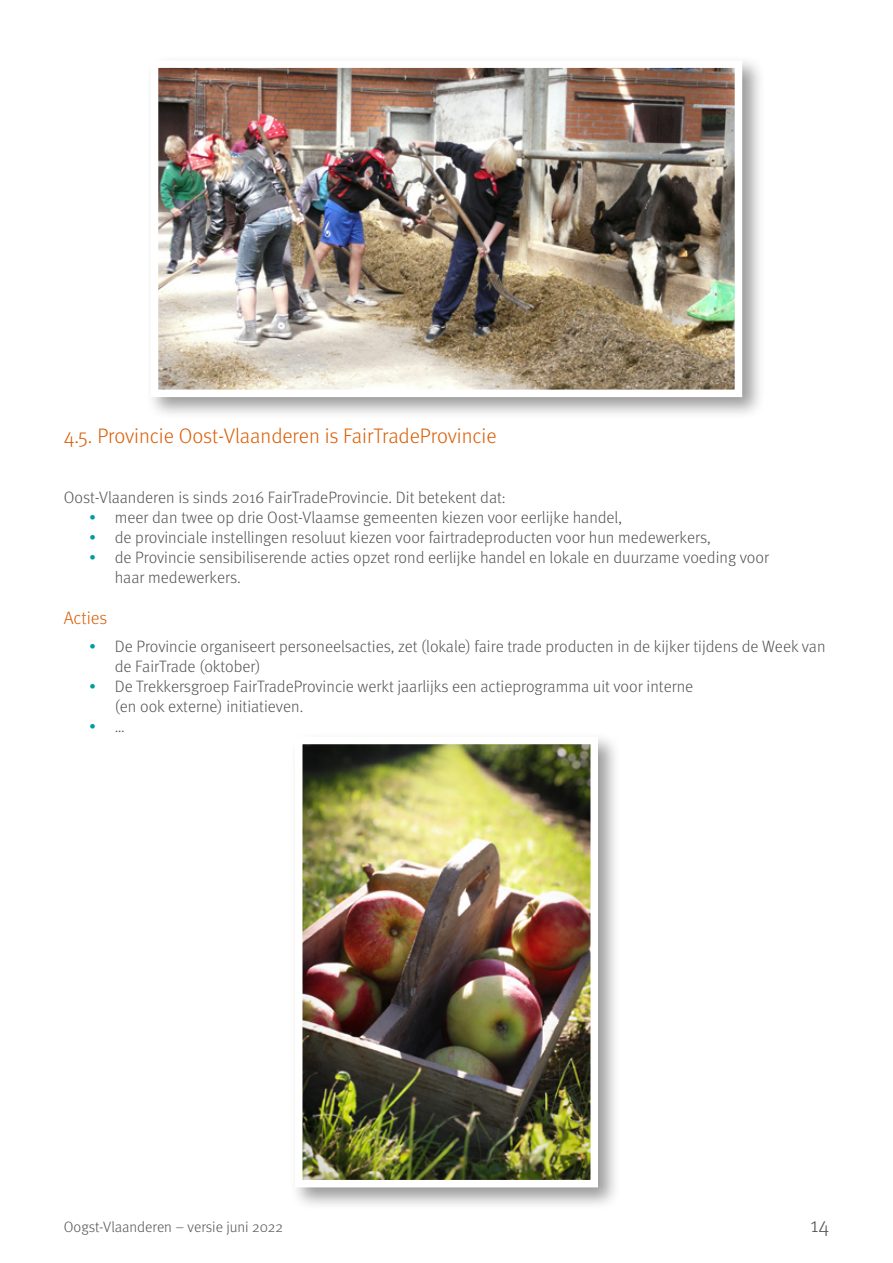
<style>
.page{position:relative;width:893px;height:1263px;background:#fff}
.page>*{position:absolute;margin:0;border:0;box-sizing:border-box;transform-origin:0 0}
.t1{font:300 21px "Meta Pro";color:#da5f06}
.t2{font:300 21px "Meta Pro";color:#565555}
.t3{font:300 18px "Meta Pro";color:#da5f06}
.t4{font:300 16.5px/19.8px "Meta Pro";color:#565555}
.t5{font:300 16.5px "Meta Pro";color:#009ca0}
.t6{font:300 15px "Meta Pro";color:#565555}
.s1{color:#009ca0}
.s2{color:#565555}
</style>
<div class="page">
<div style="left:145px;top:55px;width:620px;height:365px;background:#000;opacity:.4"></div>
<img style="left:160px;top:69px;width:573px;height:319px">
<div style="left:151px;top:60px;width:591px;height:337px;border:8px solid #fff"></div>
<div style="left:290px;top:731px;width:331px;height:479px;background:#000;opacity:.4"></div>
<img style="left:304px;top:746px;width:285px;height:432px">
<div style="left:295px;top:737px;width:303px;height:450px;border:8px solid #fff"></div>
<p class="t1" style="left:64px;top:420px;width:434px">4.5. Provincie Oost-Vlaanderen is FairTradeProvincie</p>
<p class="t4" style="left:64px;top:487px;width:443px">Oost-Vlaanderen is sinds 2016 FairTradeProvincie. Dit betekent dat:</p>
<p class="t4" style="left:89px;top:507px;width:534px"><span class="s1">•</span> meer dan twee op drie Oost-Vlaamse gemeenten kiezen voor eerlijke handel,</p>
<p class="t4" style="left:89px;top:526px;width:623px"><span class="s1">•</span> de provinciale instellingen resoluut kiezen voor fairtradeproducten voor hun medewerkers,</p>
<p class="t4" style="left:115px;top:546px;width:656px;text-indent:-26px"><span class="s1">•</span> de Provincie sensibiliserende acties opzet rond eerlijke handel en lokale en duurzame voeding voor haar medewerkers.</p>
<p class="t3" style="left:64px;top:605px;width:45px">Acties</p>
<p class="t4" style="left:115px;top:636px;width:712px;text-indent:-26px"><span class="s1">•</span> De Provincie organiseert personeelsacties, zet (lokale) faire trade producten in de kijker tijdens de Week van de FairTrade (oktober)</p>
<p class="t4" style="left:115px;top:675px;width:580px;text-indent:-26px"><span class="s1">•</span> De Trekkersgroep FairTradeProvincie werkt jaarlijks een actieprogramma uit voor interne (en ook externe) initiatieven.</p>
<p class="t5" style="left:89px;top:714px;width:37px">• <span class="s2">…</span></p>
<p class="t6" style="left:64px;top:1216px;width:221px">Oogst-Vlaanderen – versie juni 2022</p>
<p class="t2" style="left:810px;top:1210px;width:20px">14</p>
</div>
